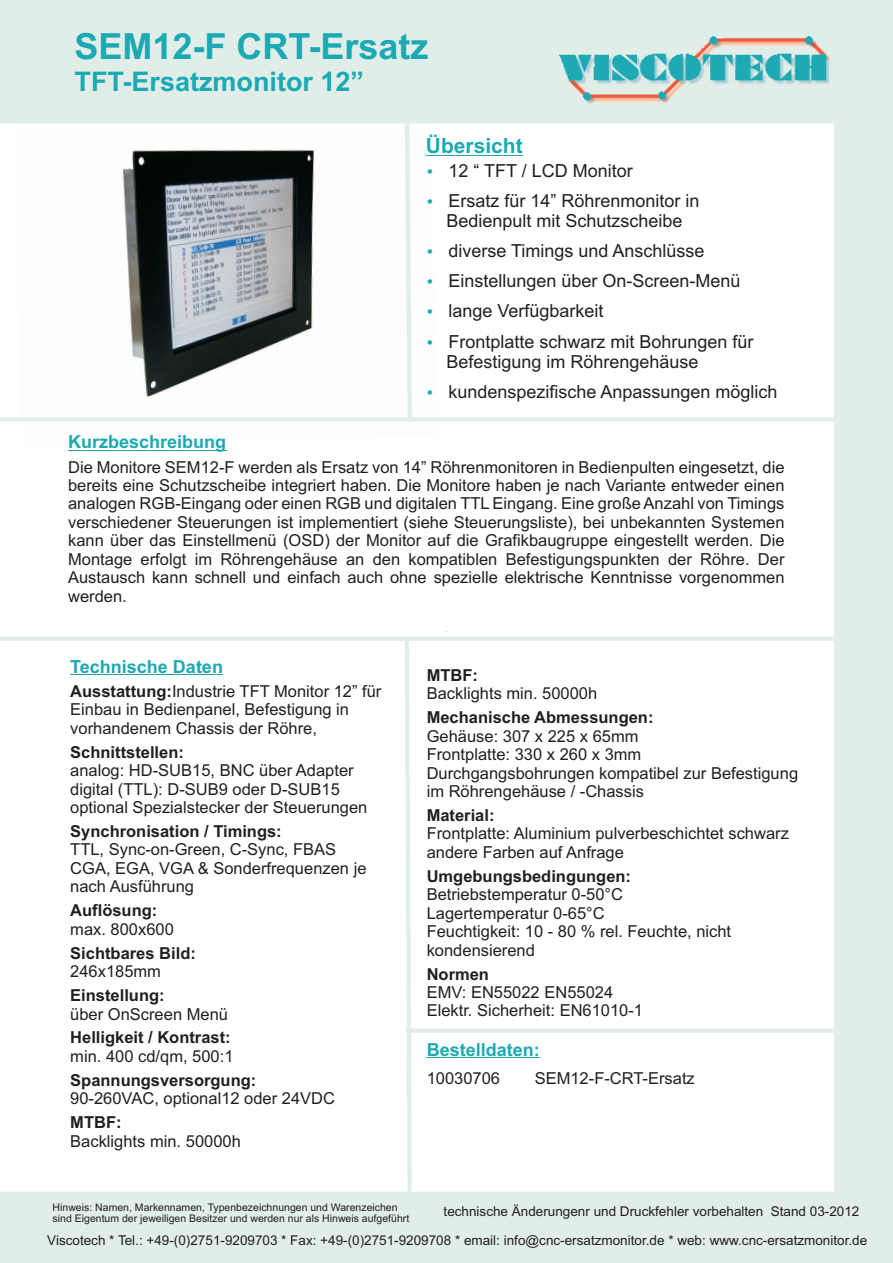
<style>
.page{position:relative;width:893px;height:1263px;background:#fff}
.page>*{position:absolute;margin:0;border:0;box-sizing:border-box;transform-origin:0 0}
.t1{font:700 36px "Arial";color:#1ca9b3}
.t2{font:700 27px "Arial";color:#1ca9b3}
.t3{font:700 21px "Arial";color:#1ca9b3}
.t4{font:18px/30.2px "Arial";color:#231f20}
.t5{font:700 18px "Arial";color:#1ca9b3}
.t6{font:16.5px/18.5px "Arial";color:#231f20}
.t7{font:700 16.5px "Arial";color:#231f20}
.t8{font:13.5px "Arial";color:#231f20}
.t9{font:10.5px/11.7px "Arial";color:#231f20}
.s1{font-weight:700}
</style>
<div class="page">
<img style="left:14px;top:123px;width:424px;height:299px">
<div style="left:834px;top:123px;width:59px;height:1069px;background:#e1ede7"></div>
<div style="left:0;top:0;width:893px;height:123px;background:#e1ede7"></div>
<img style="left:560px;top:37px;width:270px;height:67px">
<hr style="left:0;top:417px;width:855px;height:4px;background:#e1ede7">
<hr style="left:427px;top:1057px;width:113px;height:1px;background:#1ca9b3">
<svg style="left:405px;top:641px;width:7px;height:551px"></svg>
<div style="left:0;top:636px;width:855px;height:5px;background:#e1ede7"></div>
<div style="left:406px;top:1028px;width:446px;height:5px;background:#e1ede7"></div>
<hr style="left:426px;top:155px;width:97px;height:1px;background:#1ca9b3">
<svg style="left:403px;top:100px;width:11px;height:322px"></svg>
<hr style="left:68px;top:450px;width:158px;height:1px;background:#1ca9b3">
<hr style="left:70px;top:674px;width:153px;height:1px;background:#1ca9b3">
<div style="left:0;top:1192px;width:893px;height:71px;background:#e1ede7"></div>
<svg style="left:428px;top:169px;width:4px;height:4px"></svg>
<svg style="left:428px;top:199px;width:4px;height:4px"></svg>
<svg style="left:428px;top:249px;width:4px;height:5px"></svg>
<svg style="left:428px;top:279px;width:4px;height:5px"></svg>
<svg style="left:428px;top:310px;width:4px;height:4px"></svg>
<svg style="left:428px;top:340px;width:4px;height:4px"></svg>
<svg style="left:428px;top:390px;width:4px;height:4px"></svg>
<h1 class="t1" style="left:75px;top:33px;width:356px">SEM12-F CRT-Ersatz</h1>
<h2 class="t2" style="left:75px;top:71px;width:291px">TFT-Ersatzmonitor 12”</h2>
<p class="t3" style="left:426px;top:137px;width:98px">Übersicht</p>
<p class="t4" style="left:448px;top:157px;width:253px">12 “ TFT / LCD Monitor<br>Ersatz für 14” Röhrenmonitor in</p>
<p class="t4" style="left:446px;top:207px;width:309px">Bedienpult mit Schutzscheibe<br>diverse Timings und Anschlüsse<br>Einstellungen über On-Screen-Menü lange Verfügbarkeit<br>Frontplatte schwarz mit Bohrungen für</p>
<p class="t4" style="left:446px;top:348px;width:333px">Befestigung im Röhrengehäuse kundenspezifische Anpassungen möglich</p>
<p class="t5" style="left:68px;top:435px;width:160px">Kurzbeschreibung</p>
<p class="t6" style="left:68px;top:459px;width:718px;text-align:justify">Die Monitore SEM12-F werden als Ersatz von 14” Röhrenmonitoren in Bedienpulten eingesetzt, die bereits eine Schutzscheibe integriert haben. Die Monitore haben je nach Variante entweder einen analogen RGB-Eingang oder einen RGB und digitalen TTL Eingang. Eine große Anzahl von Timings verschiedener Steuerungen ist implementiert (siehe Steuerungsliste), bei unbekannten Systemen kann über das Einstellmenü (OSD) der Monitor auf die Grafikbaugruppe eingestellt werden. Die Montage erfolgt im Röhrengehäuse an den kompatiblen Befestigungspunkten der Röhre. Der Austausch kann schnell und einfach auch ohne spezielle elektrische Kenntnisse vorgenommen werden.</p>
<p class="t5" style="left:70px;top:659px;width:154px">Technische Daten</p>
<p class="t6" style="left:70px;top:683px;width:313px"><span class="s1">Ausstattung:</span>Industrie TFT Monitor 12” für<br>Einbau in Bedienpanel, Befestigung in vorhandenem Chassis der Röhre,</p>
<p class="t7" style="left:70px;top:746px;width:115px">Schnittstellen:</p>
<p class="t6" style="left:70px;top:763px;width:299px">analog: HD-SUB15, BNC über Adapter digital (TTL): D-SUB9 oder D-SUB15 optional Spezialstecker der Steuerungen</p>
<p class="t7" style="left:70px;top:825px;width:213px">Synchronisation / Timings:</p>
<p class="t6" style="left:70px;top:842px;width:298px">TTL, Sync-on-Green, C-Sync, FBAS<br>CGA, EGA, VGA &amp; Sonderfrequenzen je nach Ausführung</p>
<p class="t7" style="left:70px;top:904px;width:89px">Auflösung:</p>
<p class="t6" style="left:70px;top:921px;width:105px">max. 800x600</p>
<p class="t7" style="left:70px;top:947px;width:127px">Sichtbares Bild:</p>
<p class="t6" style="left:70px;top:963px;width:92px">246x185mm</p>
<p class="t7" style="left:70px;top:989px;width:96px">Einstellung:</p>
<p class="t6" style="left:70px;top:1006px;width:159px">über OnScreen Menü</p>
<p class="t7" style="left:70px;top:1031px;width:162px">Helligkeit / Kontrast:</p>
<p class="t6" style="left:70px;top:1048px;width:165px">min. 400 cd/qm, 500:1</p>
<p class="t7" style="left:70px;top:1074px;width:188px">Spannungsversorgung:</p>
<p class="t6" style="left:70px;top:1091px;width:266px">90-260VAC, optional12 oder 24VDC</p>
<p class="t7" style="left:70px;top:1116px;width:53px">MTBF:</p>
<p class="t6" style="left:70px;top:1133px;width:172px">Backlights min. 50000h</p>
<p class="t7" style="left:427px;top:669px;width:53px">MTBF:</p>
<p class="t6" style="left:427px;top:686px;width:172px">Backlights min. 50000h</p>
<p class="t7" style="left:427px;top:711px;width:228px">Mechanische Abmessungen:</p>
<p class="t6" style="left:427px;top:728px;width:373px">Gehäuse: 307 x 225 x 65mm<br>Frontplatte: 330 x 260 x 3mm<br>Durchgangsbohrungen kompatibel zur Befestigung im Röhrengehäuse / -Chassis</p>
<p class="t7" style="left:427px;top:809px;width:69px">Material:</p>
<p class="t6" style="left:427px;top:826px;width:364px">Frontplatte: Aluminium pulverbeschichtet schwarz andere Farben auf Anfrage</p>
<p class="t7" style="left:427px;top:870px;width:206px">Umgebungsbedingungen:</p>
<p class="t6" style="left:427px;top:887px;width:306px">Betriebstemperatur 0-50°C<br>Lagertemperatur 0-65°C<br>Feuchtigkeit: 10 - 80 % rel. Feuchte, nicht kondensierend</p>
<p class="t7" style="left:427px;top:967px;width:64px">Normen</p>
<p class="t6" style="left:427px;top:984px;width:218px">EMV: EN55022 EN55024<br>Elektr. Sicherheit: EN61010-1</p>
<p class="t5" style="left:427px;top:1042px;width:115px">Bestelldaten:</p>
<p class="t6" style="left:427px;top:1070px;width:75px">10030706</p>
<p class="t6" style="left:535px;top:1070px;width:162px">SEM12-F-CRT-Ersatz</p>
<p class="t9" style="left:53px;top:1202px;width:358px">Hinweis: Namen, Markennamen, Typenbezeichnungen und Warenzeichen sind Eigentum der jeweiligen Besitzer und werden nur als Hinweis aufgeführt</p>
<p class="t8" style="left:47px;top:1235px;width:821px">Viscotech * Tel.: +49-(0)2751-9209703 * Fax: +49-(0)2751-9209708 * email: info@cnc-ersatzmonitor.de * web: www.cnc-ersatzmonitor.de</p>
<p class="t8" style="left:444px;top:1206px;width:417px">technische Änderungenr und Druckfehler vorbehalten Stand 03-2012</p>
</div>
